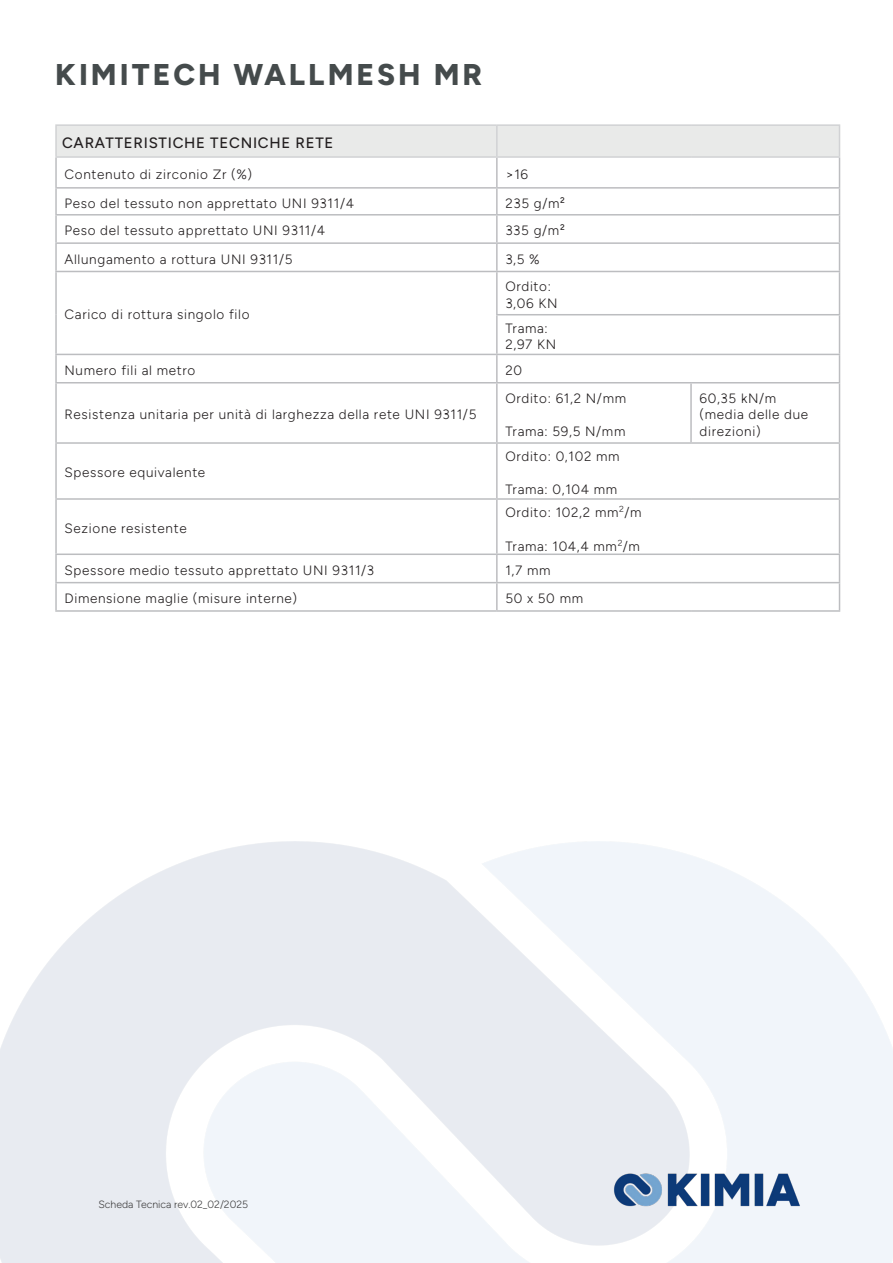
<style>
.page{position:relative;width:893px;height:1263px;background:#fff}
.page>*{position:absolute;margin:0;border:0;box-sizing:border-box;transform-origin:0 0}
.t1{font:800 30px "Figtree";letter-spacing:.1em;color:#454b4c}
.INTESTAZIONE{font:500 15px "Figtree";letter-spacing:.05em;color:#231f20}
.CORPO{font:300 13.5px/16.2px "Figtree";letter-spacing:.05em;color:#231f20}
.t2{font:300 10.5px "Figtree";color:#3e3e3f}
</style>
<div class="page">
<img style="left:606px;top:1150px;width:202px;height:76px">
<hr style="left:55px;top:124px;width:442px;height:2px;background:#d1d2d4">
<hr style="left:55px;top:126px;width:2px;height:30px;background:#d1d2d4">
<hr style="left:497px;top:124px;width:194px;height:2px;background:#d1d2d4">
<hr style="left:691px;top:124px;width:149px;height:2px;background:#d1d2d4">
<hr style="left:55px;top:156px;width:442px;height:2px;background:#d1d2d4">
<hr style="left:55px;top:158px;width:2px;height:29px;background:#bcbdc0">
<hr style="left:55px;top:187px;width:442px;height:2px;background:#bcbdc0">
<hr style="left:55px;top:189px;width:2px;height:25px;background:#bcbdc0">
<hr style="left:55px;top:214px;width:442px;height:2px;background:#bcbdc0">
<hr style="left:55px;top:216px;width:2px;height:26px;background:#bcbdc0">
<hr style="left:55px;top:242px;width:442px;height:2px;background:#bcbdc0">
<hr style="left:55px;top:244px;width:2px;height:27px;background:#bcbdc0">
<svg style="left:56px;top:126px;width:784px;height:145px"></svg>
<hr style="left:55px;top:271px;width:442px;height:1px;background:#bcbdc0">
<hr style="left:55px;top:272px;width:2px;height:43px;background:#bcbdc0">
<hr style="left:497px;top:271px;width:194px;height:1px;background:#bcbdc0">
<hr style="left:496px;top:272px;width:2px;height:42px;background:#bcbdc0">
<hr style="left:691px;top:271px;width:149px;height:1px;background:#bcbdc0">
<hr style="left:839px;top:272px;width:1px;height:42px;background:#bcbdc0">
<hr style="left:55px;top:315px;width:2px;height:39px;background:#bcbdc0">
<hr style="left:496px;top:314px;width:195px;height:1px;background:#bcbdc0">
<hr style="left:496px;top:315px;width:2px;height:39px;background:#bcbdc0">
<hr style="left:691px;top:314px;width:149px;height:1px;background:#bcbdc0">
<hr style="left:839px;top:315px;width:1px;height:39px;background:#bcbdc0">
<hr style="left:55px;top:354px;width:442px;height:1px;background:#bcbdc0">
<hr style="left:55px;top:355px;width:2px;height:27px;background:#bcbdc0">
<hr style="left:497px;top:354px;width:194px;height:1px;background:#bcbdc0">
<hr style="left:496px;top:355px;width:2px;height:27px;background:#bcbdc0">
<hr style="left:691px;top:354px;width:149px;height:1px;background:#bcbdc0">
<svg style="left:839px;top:355px;width:1px;height:27px"></svg>
<hr style="left:55px;top:382px;width:442px;height:1px;background:#bcbdc0">
<hr style="left:55px;top:383px;width:2px;height:59px;background:#bcbdc0">
<hr style="left:497px;top:382px;width:194px;height:1px;background:#bcbdc0">
<hr style="left:496px;top:383px;width:2px;height:59px;background:#bcbdc0">
<hr style="left:691px;top:382px;width:149px;height:1px;background:#bcbdc0">
<hr style="left:690px;top:383px;width:2px;height:59px;background:#bcbdc0">
<hr style="left:839px;top:383px;width:1px;height:59px;background:#bcbdc0">
<hr style="left:55px;top:442px;width:442px;height:2px;background:#bcbdc0">
<hr style="left:55px;top:444px;width:2px;height:54px;background:#bcbdc0">
<hr style="left:497px;top:442px;width:194px;height:2px;background:#bcbdc0">
<hr style="left:496px;top:444px;width:2px;height:54px;background:#bcbdc0">
<hr style="left:691px;top:442px;width:149px;height:2px;background:#bcbdc0">
<hr style="left:839px;top:444px;width:1px;height:54px;background:#bcbdc0">
<hr style="left:55px;top:498px;width:442px;height:2px;background:#bcbdc0">
<hr style="left:55px;top:500px;width:2px;height:53px;background:#bcbdc0">
<hr style="left:497px;top:498px;width:194px;height:2px;background:#bcbdc0">
<hr style="left:496px;top:500px;width:2px;height:53px;background:#bcbdc0">
<hr style="left:691px;top:498px;width:149px;height:2px;background:#bcbdc0">
<hr style="left:839px;top:500px;width:1px;height:53px;background:#bcbdc0">
<hr style="left:55px;top:553px;width:442px;height:2px;background:#bcbdc0">
<hr style="left:55px;top:555px;width:2px;height:27px;background:#bcbdc0">
<hr style="left:497px;top:553px;width:194px;height:2px;background:#bcbdc0">
<hr style="left:496px;top:555px;width:2px;height:27px;background:#bcbdc0">
<hr style="left:691px;top:553px;width:149px;height:2px;background:#bcbdc0">
<hr style="left:55px;top:582px;width:442px;height:1px;background:#bcbdc0">
<hr style="left:55px;top:583px;width:2px;height:27px;background:#bcbdc0">
<hr style="left:497px;top:582px;width:194px;height:1px;background:#bcbdc0">
<hr style="left:496px;top:583px;width:2px;height:27px;background:#bcbdc0">
<hr style="left:691px;top:582px;width:149px;height:1px;background:#bcbdc0">
<svg style="left:839px;top:555px;width:1px;height:55px"></svg>
<hr style="left:55px;top:610px;width:442px;height:2px;background:#bcbdc0">
<hr style="left:497px;top:610px;width:194px;height:2px;background:#bcbdc0">
<hr style="left:691px;top:610px;width:149px;height:2px;background:#bcbdc0">
<p class="t1" style="left:55px;top:56px;width:428px">KIMITECH WALLMESH MR</p>
<p class="INTESTAZIONE" style="left:62px;top:134px;width:273px">CARATTERISTICHE TECNICHE RETE</p>
<p class="CORPO" style="left:65px;top:166px;width:189px">Contenuto di zirconio Zr (%)</p>
<p class="CORPO" style="left:505px;top:166px;width:24px">&gt;16</p>
<p class="CORPO" style="left:65px;top:195px;width:291px">Peso del tessuto non apprettato UNI 9311/4</p>
<p class="CORPO" style="left:505px;top:195px;width:61px">235 g/m²</p>
<p class="CORPO" style="left:65px;top:223px;width:262px">Peso del tessuto apprettato UNI 9311/4</p>
<p class="CORPO" style="left:505px;top:223px;width:61px">335 g/m²</p>
<p class="CORPO" style="left:65px;top:251px;width:229px">Allungamento a rottura UNI 9311/5</p>
<p class="CORPO" style="left:505px;top:251px;width:36px">3,5 %</p>
<p class="CORPO" style="left:65px;top:307px;width:187px">Carico di rottura singolo filo</p>
<p class="CORPO" style="left:505px;top:279px;width:47px">Ordito:</p>
<p class="CORPO" style="left:505px;top:295px;width:54px">3,06 KN</p>
<p class="CORPO" style="left:505px;top:320px;width:44px">Trama:</p>
<p class="CORPO" style="left:505px;top:336px;width:52px">2,97 KN</p>
<p class="CORPO" style="left:65px;top:362px;width:132px">Numero fili al metro</p>
<p class="CORPO" style="left:505px;top:362px;width:18px">20</p>
<p class="CORPO" style="left:65px;top:406px;width:413px">Resistenza unitaria per unità di larghezza della rete UNI 9311/5</p>
<p class="CORPO" style="left:505px;top:390px;width:122px">Ordito: 61,2 N/mm</p>
<p class="CORPO" style="left:505px;top:423px;width:122px">Trama: 59,5 N/mm</p>
<p class="CORPO" style="left:65px;top:465px;width:142px">Spessore equivalente</p>
<p class="CORPO" style="left:65px;top:520px;width:124px">Sezione resistente</p>
<p class="CORPO" style="left:505px;top:448px;width:116px">Ordito: 0,102 mm</p>
<p class="CORPO" style="left:505px;top:481px;width:113px">Trama: 0,104 mm</p>
<p class="CORPO" style="left:505px;top:504px;width:138px">Ordito: 102,2 mm<sup>2</sup>/m</p>
<p class="CORPO" style="left:505px;top:538px;width:136px">Trama: 104,4 mm<sup>2</sup>/m</p>
<p class="CORPO" style="left:65px;top:562px;width:311px">Spessore medio tessuto apprettato UNI 9311/3</p>
<p class="CORPO" style="left:505px;top:562px;width:47px">1,7 mm</p>
<p class="CORPO" style="left:65px;top:590px;width:234px">Dimensione maglie (misure interne)</p>
<p class="CORPO" style="left:505px;top:590px;width:79px">50 x 50 mm</p>
<p class="CORPO" style="left:699px;top:390px;width:78px">60,35 kN/m</p>
<p class="CORPO" style="left:699px;top:406px;width:110px">(media delle due direzioni)</p>
<p class="t2" style="left:98px;top:1198px;width:151px">Scheda Tecnica rev.02_02/2025</p>
</div>
